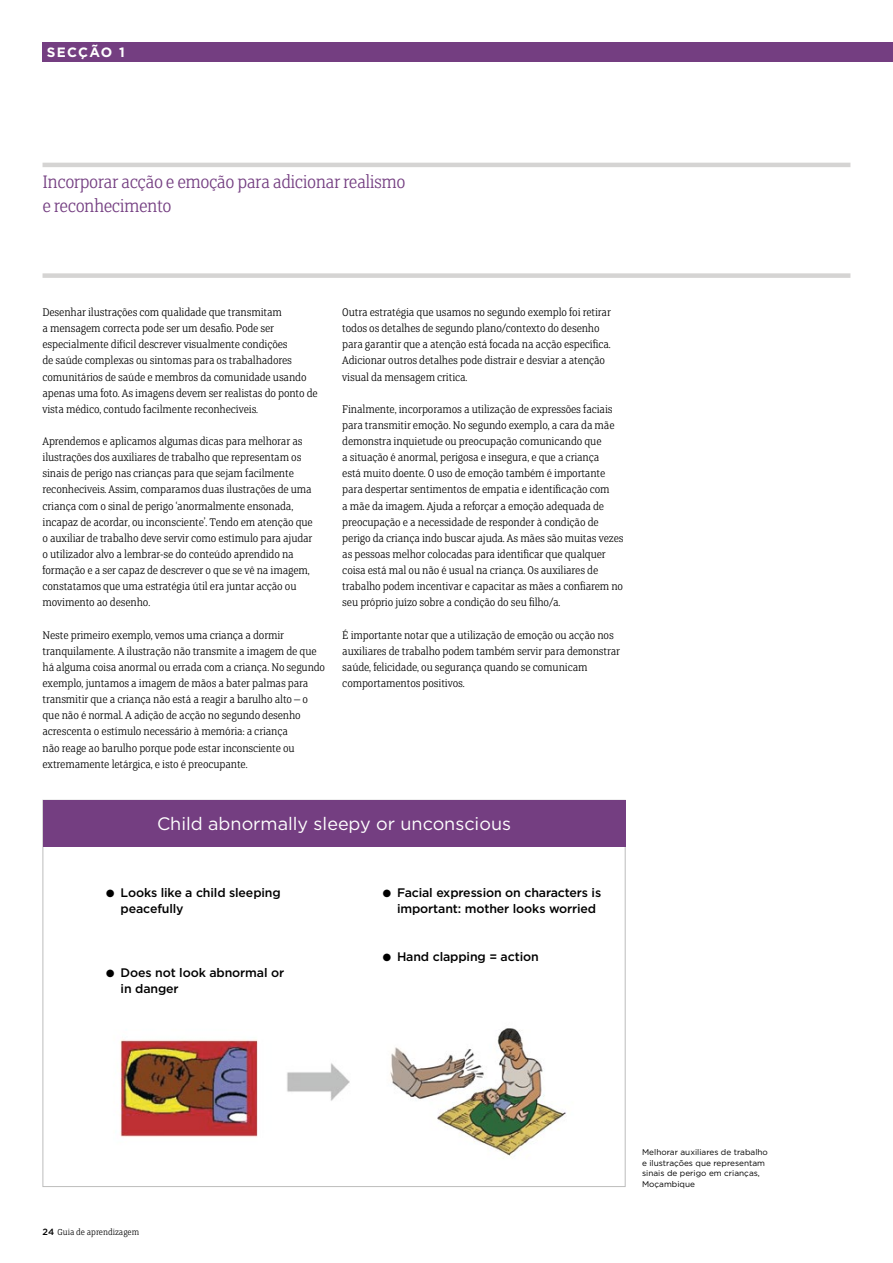
<style>
.page{position:relative;width:893px;height:1263px;background:#fff}
.page>*{position:absolute;margin:0;border:0;box-sizing:border-box;transform-origin:0 0}
.t1{font:300 20.25px/24.8px "FS Clerkenwell";letter-spacing:-.025em;color:#743e81}
.t2{font:18px "Gotham";color:#fff}
.t3{font:700 13.5px "Gotham";letter-spacing:.1em;color:#fff}
.t4{font:300 12.3px/16px "FS Clerkenwell";letter-spacing:-.01em;color:#000}
.t5{font:500 12.3px/16px "Gotham";letter-spacing:-.01em;color:#000}
.t6{font:300 9.75px "FS Clerkenwell";color:#000}
.t7{font:8.25px/10.5px "Gotham";color:#000}
.s1{font-family:"Gotham";font-weight:500;font-size:9px}
</style>
<div class="page">
<div style="left:43px;top:43px;width:850px;height:19px;background:#743e81"></div>
<img style="left:120px;top:1028px;width:446px;height:131px">
<div style="left:43px;top:800px;width:582px;height:47px;background:#743e81"></div>
<hr style="left:43px;top:163px;width:807px;height:4px;background:#d5d4d3">
<div style="left:43px;top:273px;width:807px;height:5px;background:#d5d4d3"></div>
<p class="t3" style="left:47px;top:43px;width:80px">SECÇÃO 1</p>
<p class="t3" style="left:78px;top:43px;width:53px">TION 1</p>
<h1 class="t1" style="left:43px;top:169px;width:364px">Incorporar acção e emoção para adicionar realismo e reconhecimento</h1>
<p class="t4" style="left:43px;top:304px;width:277px">Desenhar ilustrações com qualidade que transmitam<br>a mensagem correcta pode ser um desafio. Pode ser especialmente difícil descrever visualmente condições<br>de saúde complexas ou sintomas para os trabalhadores comunitários de saúde e membros da comunidade usando apenas uma foto. As imagens devem ser realistas do ponto de vista médico, contudo facilmente reconhecíveis.</p>
<p class="t4" style="left:43px;top:433px;width:272px">Aprendemos e aplicamos algumas dicas para melhorar as ilustrações dos auxiliares de trabalho que representam os sinais de perigo nas crianças para que sejam facilmente reconhecíveis. Assim, comparamos duas ilustrações de uma criança com o sinal de perigo ‘anormalmente ensonada, incapaz de acordar, ou inconsciente’. Tendo em atenção que o auxiliar de trabalho deve servir como estímulo para ajudar o utilizador alvo a lembrar-se do conteúdo aprendido na formação e a ser capaz de descrever o que se vê na imagem, constatamos que uma estratégia útil era juntar acção ou movimento ao desenho.</p>
<p class="t4" style="left:43px;top:627px;width:284px">Neste primeiro exemplo, vemos uma criança a dormir tranquilamente. A ilustração não transmite a imagem de que há alguma coisa anormal ou errada com a criança. No segundo exemplo, juntamos a imagem de mãos a bater palmas para transmitir que a criança não está a reagir a barulho alto – o que não é normal. A adição de acção no segundo desenho acrescenta o estímulo necessário à memória: a criança<br>não reage ao barulho porque pode estar inconsciente ou extremamente letárgica, e isto é preocupante.</p>
<p class="t4" style="left:342px;top:304px;width:270px">Outra estratégia que usamos no segundo exemplo foi retirar todos os detalhes de segundo plano/contexto do desenho para garantir que a atenção está focada na acção específica.<br>Adicionar outros detalhes pode distrair e desviar a atenção visual da mensagem critica.</p>
<p class="t4" style="left:342px;top:401px;width:283px">Finalmente, incorporamos a utilização de expressões faciais para transmitir emoção. No segundo exemplo, a cara da mãe demonstra inquietude ou preocupação comunicando que<br>a situação é anormal, perigosa e insegura, e que a criança<br>está muito doente. O uso de emoção também é importante para despertar sentimentos de empatia e identificação com<br>a mãe da imagem. Ajuda a reforçar a emoção adequada de preocupação e a necessidade de responder à condição de perigo da criança indo buscar ajuda. As mães são muitas vezes as pessoas melhor colocadas para identificar que qualquer coisa está mal ou não é usual na criança. Os auxiliares de trabalho podem incentivar e capacitar as mães a confiarem no seu próprio juízo sobre a condição do seu filho/a.</p>
<p class="t4" style="left:342px;top:627px;width:279px">É importante notar que a utilização de emoção ou acção nos auxiliares de trabalho podem também servir para demonstrar saúde, felicidade, ou segurança quando se comunicam comportamentos positivos.</p>
<h2 class="t2" style="left:157px;top:812px;width:356px">Child abnormally sleepy or unconscious</h2>
<p class="t5" style="left:121px;top:884px;width:162px;text-indent:-14px">● Looks like a child sleeping peacefully</p>
<p class="t5" style="left:121px;top:965px;width:165px;text-indent:-14px">● Does not look abnormal or in danger</p>
<p class="t5" style="left:397px;top:884px;width:206px;text-indent:-14px">● Facial expression on characters is important: mother looks worried</p>
<p class="t5" style="left:383px;top:949px;width:158px">● Hand clapping = action</p>
<p class="t6" style="left:43px;top:1227px;width:98px"><span class="s1">24</span> Guia de aprendizagem</p>
<p class="t7" style="left:642px;top:1147px;width:127px">Melhorar auxiliares de trabalho e ilustrações que representam sinais de perigo em crianças,<br>Moçambique</p>
</div>
